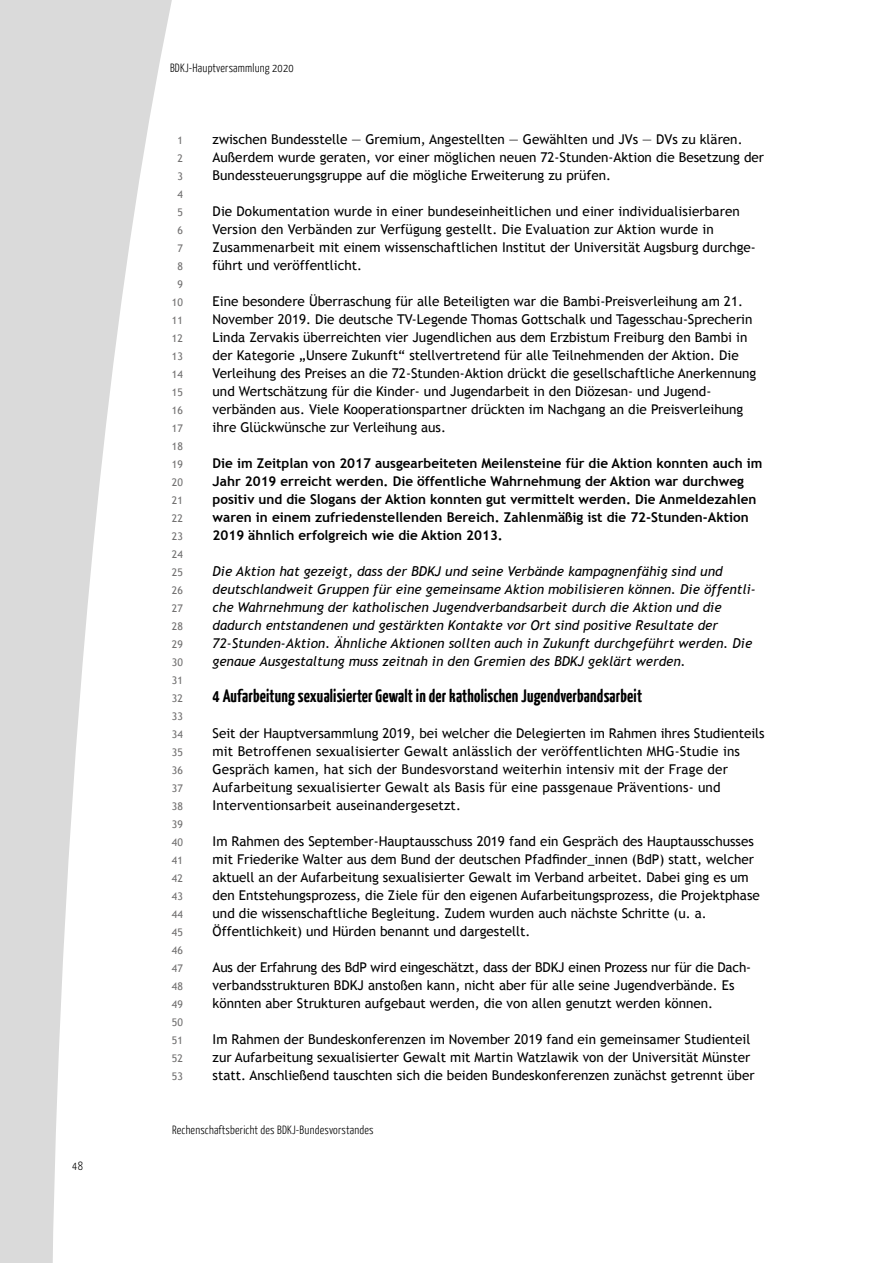
<style>
.page{position:relative;width:893px;height:1263px;background:#fff}
.page>*{position:absolute;margin:0;border:0;box-sizing:border-box;transform-origin:0 0}
._02_sub{font:700 18px "BDKJ";color:#000}
._05_copy{font:13.5px/18px "Trebuchet MS";color:#000}
._05_copy-2{font:italic 13.5px/18px "Trebuchet MS";color:#000}
._05_copy-3{font:700 13.5px/18px "Trebuchet MS";color:#000}
.t1{font:300 12px "BDKJ";color:#000}
.t2{font:10.5px/18px "Trebuchet MS";color:#706f6f;text-align:center}
</style>
<div class="page">
<svg style="left:0;top:0;width:172px;height:1263px;fill:#dadada"></svg>
<p class="t1" style="left:72px;top:1158px;width:12px">48</p>
<p class="t1" style="left:170px;top:60px;width:125px">BDKJ-Hauptversammlung 2020</p>
<p class="t2" style="left:172px;top:131px;width:13px">1<br>2<br>3<br>4<br>5<br>6<br>7<br>8<br>9<br>10<br>11<br>12<br>13<br>14<br>15<br>16<br>17<br>18<br>19<br>20<br>21<br>22<br>23<br>24<br>25<br>26<br>27<br>28<br>29<br>30<br>31<br>32<br>33<br>34<br>35<br>36<br>37<br>38<br>39<br>40<br>41<br>42<br>43<br>44<br>45<br>46<br>47<br>48<br>49<br>50<br>51<br>52<br>53</p>
<p class="_05_copy" style="left:213px;top:130px;width:553px">zwischen Bundesstelle — Gremium, Angestellten — Gewählten und JVs — DVs zu klären.<br>Außerdem wurde geraten, vor einer möglichen neuen 72-Stunden-Aktion die Besetzung der<br>Bundessteuerungsgruppe auf die mögliche Erweiterung zu prüfen.</p>
<p class="_05_copy" style="left:213px;top:202px;width:545px">Die Dokumentation wurde in einer bundeseinheitlichen und einer individualisierbaren Version den Verbänden zur Verfügung gestellt. Die Evaluation zur Aktion wurde in Zusammenarbeit mit einem wissenschaftlichen Institut der Universität Augsburg durchge&shy;führt und veröffentlicht.</p>
<p class="_05_copy" style="left:213px;top:292px;width:545px">Eine besondere Überraschung für alle Beteiligten war die Bambi-Preisverleihung am 21.<br>November 2019. Die deutsche TV-Legende Thomas Gottschalk und Tagesschau-Sprecherin Linda Zervakis überreichten vier Jugendlichen aus dem Erzbistum Freiburg den Bambi in der Kategorie „Unsere Zukunft“ stellvertretend für alle Teilnehmenden der Aktion. Die Verleihung des Preises an die 72-Stunden-Aktion drückt die gesellschaftliche Anerkennung und Wertschätzung für die Kinder- und Jugendarbeit in den Diözesan- und Jugend&shy;verbänden aus. Viele Kooperationspartner drückten im Nachgang an die Preisverleihung ihre Glückwünsche zur Verleihung aus.</p>
<p class="_05_copy-3" style="left:213px;top:454px;width:551px">Die im Zeitplan von 2017 ausgearbeiteten Meilensteine für die Aktion konnten auch im Jahr 2019 erreicht werden. Die öffentliche Wahrnehmung der Aktion war durchweg positiv und die Slogans der Aktion konnten gut vermittelt werden. Die Anmeldezahlen waren in einem zufriedenstellenden Bereich. Zahlenmäßig ist die 72-Stunden-Aktion 2019 ähnlich erfolgreich wie die Aktion 2013.</p>
<p class="_05_copy-2" style="left:213px;top:562px;width:545px">Die Aktion hat gezeigt, dass der BDKJ und seine Verbände kampagnenfähig sind und deutschlandweit Gruppen für eine gemeinsame Aktion mobilisieren können. Die öffentli&shy;che Wahrnehmung der katholischen Jugendverbandsarbeit durch die Aktion und die dadurch entstandenen und gestärkten Kontakte vor Ort sind positive Resultate der 72-Stunden-Aktion. Ähnliche Aktionen sollten auch in Zukunft durchgeführt werden. Die genaue Ausgestaltung muss zeitnah in den Gremien des BDKJ geklärt werden.</p>
<h2 class="_02_sub" style="left:213px;top:684px;width:431px">4 Aufarbeitung sexualisierter Gewalt in der katholischen Jugendverbandsarbeit</h2>
<p class="_05_copy" style="left:213px;top:724px;width:553px">Seit der Hauptversammlung 2019, bei welcher die Delegierten im Rahmen ihres Studienteils mit Betroffenen sexualisierter Gewalt anlässlich der veröffentlichten MHG-Studie ins Gespräch kamen, hat sich der Bundesvorstand weiterhin intensiv mit der Frage der Aufarbeitung sexualisierter Gewalt als Basis für eine passgenaue Präventions- und Interventionsarbeit auseinandergesetzt.</p>
<p class="_05_copy" style="left:213px;top:832px;width:549px">Im Rahmen des September-Hauptausschuss 2019 fand ein Gespräch des Hauptausschusses mit Friederike Walter aus dem Bund der deutschen Pfadfinder_innen (BdP) statt, welcher aktuell an der Aufarbeitung sexualisierter Gewalt im Verband arbeitet. Dabei ging es um den Entstehungsprozess, die Ziele für den eigenen Aufarbeitungsprozess, die Projektphase und die wissenschaftliche Begleitung. Zudem wurden auch nächste Schritte (u. a.<br>Öffentlichkeit) und Hürden benannt und dargestellt.</p>
<p class="_05_copy" style="left:213px;top:958px;width:538px">Aus der Erfahrung des BdP wird eingeschätzt, dass der BDKJ einen Prozess nur für die Dach&shy;verbandsstrukturen BDKJ anstoßen kann, nicht aber für alle seine Jugendverbände. Es könnten aber Strukturen aufgebaut werden, die von allen genutzt werden können.</p>
<p class="_05_copy" style="left:213px;top:1030px;width:543px">Im Rahmen der Bundeskonferenzen im November 2019 fand ein gemeinsamer Studienteil zur Aufarbeitung sexualisierter Gewalt mit Martin Watzlawik von der Universität Münster statt. Anschließend tauschten sich die beiden Bundeskonferenzen zunächst getrennt über</p>
<p class="t1" style="left:172px;top:1122px;width:203px">Rechenschaftsbericht des BDKJ-Bundesvorstandes</p>
</div>
